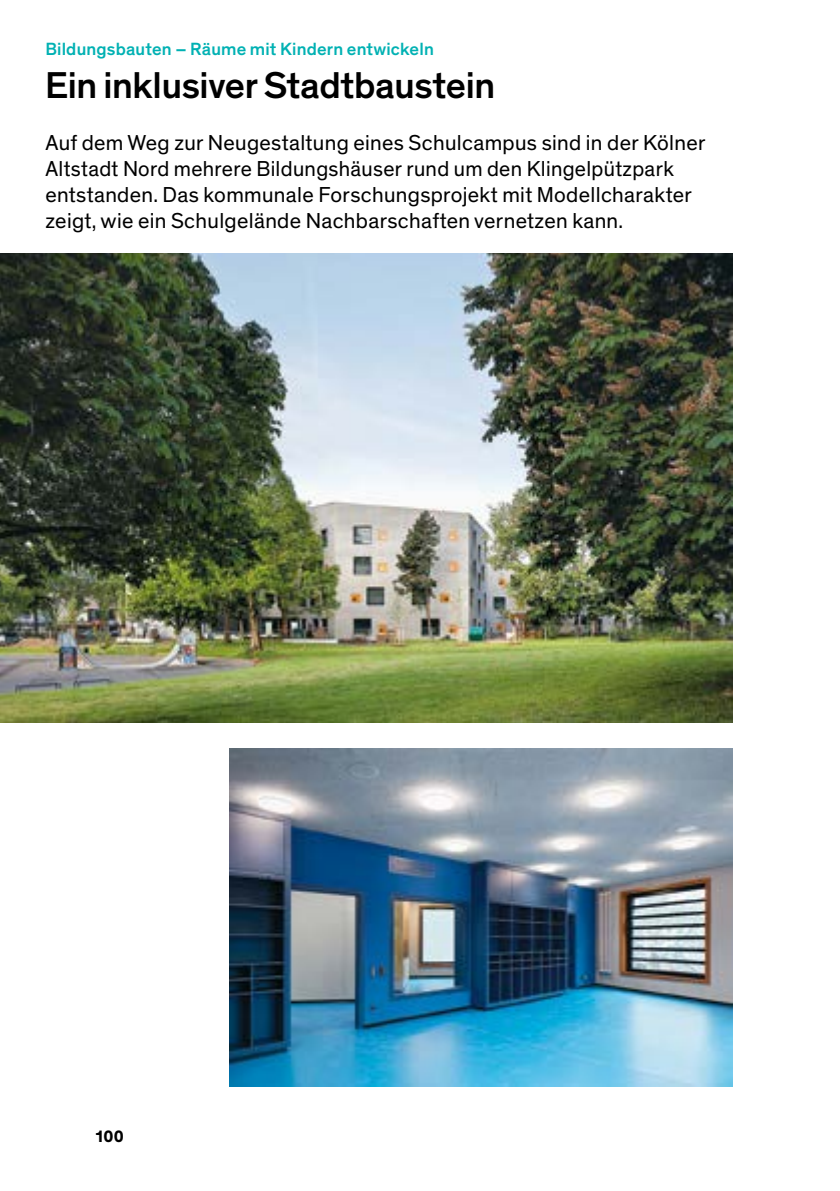
<style>
.page{position:relative;width:840px;height:1191px;background:#fff}
.page>*{position:absolute;margin:0;border:0;box-sizing:border-box;transform-origin:0 0}
.t1{font:500 38px "Theinhardt";letter-spacing:-.01em;color:#000}
.t2{font:22px/26px "Theinhardt";letter-spacing:.015em;color:#000}
.t3{font:500 18px "Theinhardt";letter-spacing:.01em;color:#00b1b3}
.t4{font:700 16.8px "Theinhardt";color:#000}
</style>
<div class="page">
<img style="left:0;top:253px;width:731px;height:469px">
<img style="left:229px;top:748px;width:502px;height:338px">
<p class="t3" style="left:45px;top:38px;width:390px">Bildungsbauten – Räume mit Kindern entwickeln</p>
<h1 class="t1" style="left:45px;top:63px;width:451px">Ein inklusiver Stadtbaustein</h1>
<p class="t2" style="left:45px;top:130px;width:661px">Auf dem Weg zur Neugestaltung eines Schulcampus sind in der Kölner Altstadt Nord mehrere Bildungshäuser rund um den Klingelpützpark entstanden. Das kommunale Forschungsprojekt mit Modellcharakter zeigt, wie ein Schulgelände Nachbarschaften vernetzen kann.</p>
<p class="t4" style="left:96px;top:1126px;width:29px">100</p>
</div>
